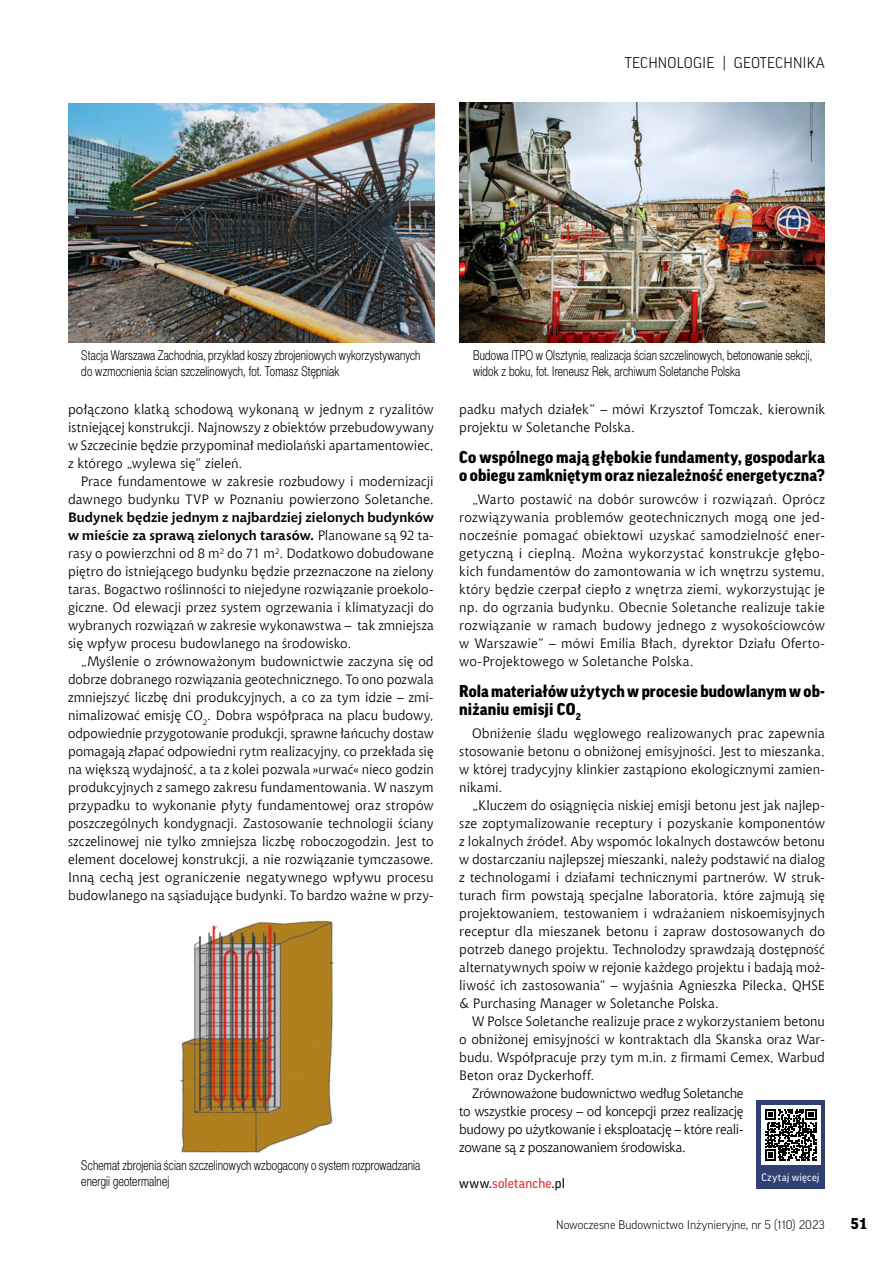
<style>
.page{position:relative;width:893px;height:1263px;background:#fff}
.page>*{position:absolute;margin:0;border:0;box-sizing:border-box;transform-origin:0 0}
.srodtytuly{font:900 16.5px/18px "Good Pro";letter-spacing:.01em;color:#000}
.t1{font:300 15px "Good Pro";letter-spacing:.01em;color:#000}
.t2{font:900 15px "Good Pro";color:#000}
.text_podstawowy{font:13.5px/18px "Chianti EU";letter-spacing:.005em;color:#000;text-align:justify}
.podpos_zdjecia_2{font:13.5px/16.2px "Switzer Cnd EFN Light";letter-spacing:.015em;color:#000;scale:.9 1}
.opis_artykulu{font:13.5px "Good Pro";letter-spacing:.015em;color:#df252c}
.t3{font:300 12px "Good Pro";color:#000}
.opis_artykulu-2{font:10.5px "Good Pro";letter-spacing:.02em;color:#fff}
.s1{font-weight:700}
.s2{color:#000}
</style>
<div class="page">
<img style="left:68px;top:103px;width:366px;height:239px">
<div style="left:756px;top:1100px;width:69px;height:88px;background:#303f74"></div>
<div style="left:761px;top:1105px;width:60px;height:60px;background:#fff"></div>
<svg style="left:765px;top:1109px;width:51px;height:51px"></svg>
<img style="left:459px;top:102px;width:366px;height:240px">
<img style="left:179px;top:920px;width:155px;height:232px">
<p class="t1" style="left:625px;top:54px;width:201px">TECHNOLOGIE | GEOTECHNIKA</p>
<p class="podpos_zdjecia_2" style="left:81px;top:347px;width:378px">Stacja Warszawa Zachodnia, przykład koszy zbrojeniowych wykorzystywanych do wzmocnienia ścian szczelinowych, fot. Tomasz Stępniak</p>
<p class="text_podstawowy" style="left:68px;top:400px;width:367px">połączono klatką schodową wykonaną w jednym z ryzalitów istniejącej konstrukcji. Najnowszy z obiektów przebudowywany w Szczecinie będzie przypominał mediolański apartamentowiec, z którego „wylewa się” zieleń.</p>
<p class="text_podstawowy" style="left:68px;top:472px;width:367px;text-indent:13px">Prace fundamentowe w zakresie rozbudowy i modernizacji dawnego budynku TVP w Poznaniu powierzono Soletanche.<br><span class="s1">Budynek będzie jednym z najbardziej zielonych budynków w mieście za sprawą zielonych tarasów.</span> Planowane są 92 ta&shy;rasy o powierzchni od 8 m<sup>2</sup> do 71 m<sup>2</sup>. Dodatkowo dobudowane piętro do istniejącego budynku będzie przeznaczone na zielony taras. Bogactwo roślinności to niejedyne rozwiązanie proekolo&shy;giczne. Od elewacji przez system ogrzewania i klimatyzacji do wybranych rozwiązań w zakresie wykonawstwa – tak zmniejsza się wpływ procesu budowlanego na środowisko.</p>
<p class="text_podstawowy" style="left:68px;top:652px;width:367px;text-indent:13px">„Myślenie o zrównoważonym budownictwie zaczyna się od dobrze dobranego rozwiązania geotechnicznego. To ono pozwala zmniejszyć liczbę dni produkcyjnych, a co za tym idzie – zmi&shy;nimalizować emisję CO<sub>2</sub>. Dobra współpraca na placu budowy, odpowiednie przygotowanie produkcji, sprawne łańcuchy dostaw pomagają złapać odpowiedni rytm realizacyjny, co przekłada się na większą wydajność, a ta z kolei pozwala »urwać« nieco godzin produkcyjnych z samego zakresu fundamentowania. W naszym przypadku to wykonanie płyty fundamentowej oraz stropów poszczególnych kondygnacji. Zastosowanie technologii ściany szczelinowej nie tylko zmniejsza liczbę roboczogodzin. Jest to element docelowej konstrukcji, a nie rozwiązanie tymczasowe.<br>Inną cechą jest ograniczenie negatywnego wpływu procesu budowlanego na sąsiadujące budynki. To bardzo ważne w przy-</p>
<p class="podpos_zdjecia_2" style="left:81px;top:1157px;width:378px">Schemat zbrojenia ścian szczelinowych wzbogacony o system rozprowadzania energii geotermalnej</p>
<p class="podpos_zdjecia_2" style="left:473px;top:347px;width:378px">Budowa ITPO w Olsztynie, realizacja ścian szczelinowych, betonowanie sekcji, widok z boku, fot. Ireneusz Rek, archiwum Soletanche Polska</p>
<p class="text_podstawowy" style="left:459px;top:400px;width:367px">padku małych działek” – mówi Krzysztof Tomczak, kierownik projektu w Soletanche Polska.</p>
<p class="srodtytuly" style="left:459px;top:448px;width:367px">Co wspólnego mają głębokie fundamenty, gospodarka o obiegu zamkniętym oraz niezależność energetyczna?</p>
<p class="text_podstawowy" style="left:459px;top:490px;width:367px;text-indent:13px">„Warto postawić na dobór surowców i rozwiązań. Oprócz rozwiązywania problemów geotechnicznych mogą one jed&shy;nocześnie pomagać obiektowi uzyskać samodzielność ener&shy;getyczną i cieplną. Można wykorzystać konstrukcje głębo&shy;kich fundamentów do zamontowania w ich wnętrzu systemu, który będzie czerpał ciepło z wnętrza ziemi, wykorzystując je np. do ogrzania budynku. Obecnie Soletanche realizuje takie rozwiązanie w ramach budowy jednego z wysokościowców w Warszawie” – mówi Emilia Błach, dyrektor Działu Oferto&shy;wo-Projektowego w Soletanche Polska.</p>
<p class="srodtytuly" style="left:459px;top:682px;width:367px">Rola materiałów użytych w procesie budowlanym w ob&shy;niżaniu emisji CO<sub>2</sub></p>
<p class="text_podstawowy" style="left:459px;top:724px;width:367px;text-indent:13px">Obniżenie śladu węglowego realizowanych prac zapewnia stosowanie betonu o obniżonej emisyjności. Jest to mieszanka, w której tradycyjny klinkier zastąpiono ekologicznymi zamien&shy;nikami.</p>
<p class="text_podstawowy" style="left:459px;top:796px;width:367px;text-indent:13px">„Kluczem do osiągnięcia niskiej emisji betonu jest jak najlep&shy;sze zoptymalizowanie receptury i pozyskanie komponentów z lokalnych źródeł. Aby wspomóc lokalnych dostawców betonu w dostarczaniu najlepszej mieszanki, należy podstawić na dialog z technologami i działami technicznymi partnerów. W struk&shy;turach firm powstają specjalne laboratoria, które zajmują się projektowaniem, testowaniem i wdrażaniem niskoemisyjnych receptur dla mieszanek betonu i zapraw dostosowanych do potrzeb danego projektu. Technolodzy sprawdzają dostępność alternatywnych spoiw w rejonie każdego projektu i badają moż&shy;liwość ich zastosowania” – wyjaśnia Agnieszka Pilecka, QHSE &amp; Purchasing Manager w Soletanche Polska.</p>
<p class="text_podstawowy" style="left:459px;top:1012px;width:367px;text-indent:13px">W Polsce Soletanche realizuje prace z wykorzystaniem betonu o obniżonej emisyjności w kontraktach dla Skanska oraz War&shy;budu. Współpracuje przy tym m.in. z firmami Cemex, Warbud Beton oraz Dyckerhoff.</p>
<p class="text_podstawowy" style="left:459px;top:1084px;width:286px;text-indent:13px">Zrównoważone budownictwo według Soletanche to wszystkie procesy – od koncepcji przez realizację budowy po użytkowanie i eksploatację – które reali&shy;zowane są z poszanowaniem środowiska.</p>
<p class="opis_artykulu" style="left:459px;top:1175px;width:107px"><span class="s2">www.</span>soletanche<span class="s2">.pl</span></p>
<p class="opis_artykulu-2" style="left:761px;top:1171px;width:60px">Czytaj więcej</p>
<p class="t3" style="left:556px;top:1218px;width:270px">Nowoczesne Budownictwo Inżynieryjne, nr 5 (110) 2023</p>
<p class="t2" style="left:851px;top:1215px;width:17px">51</p>
</div>
